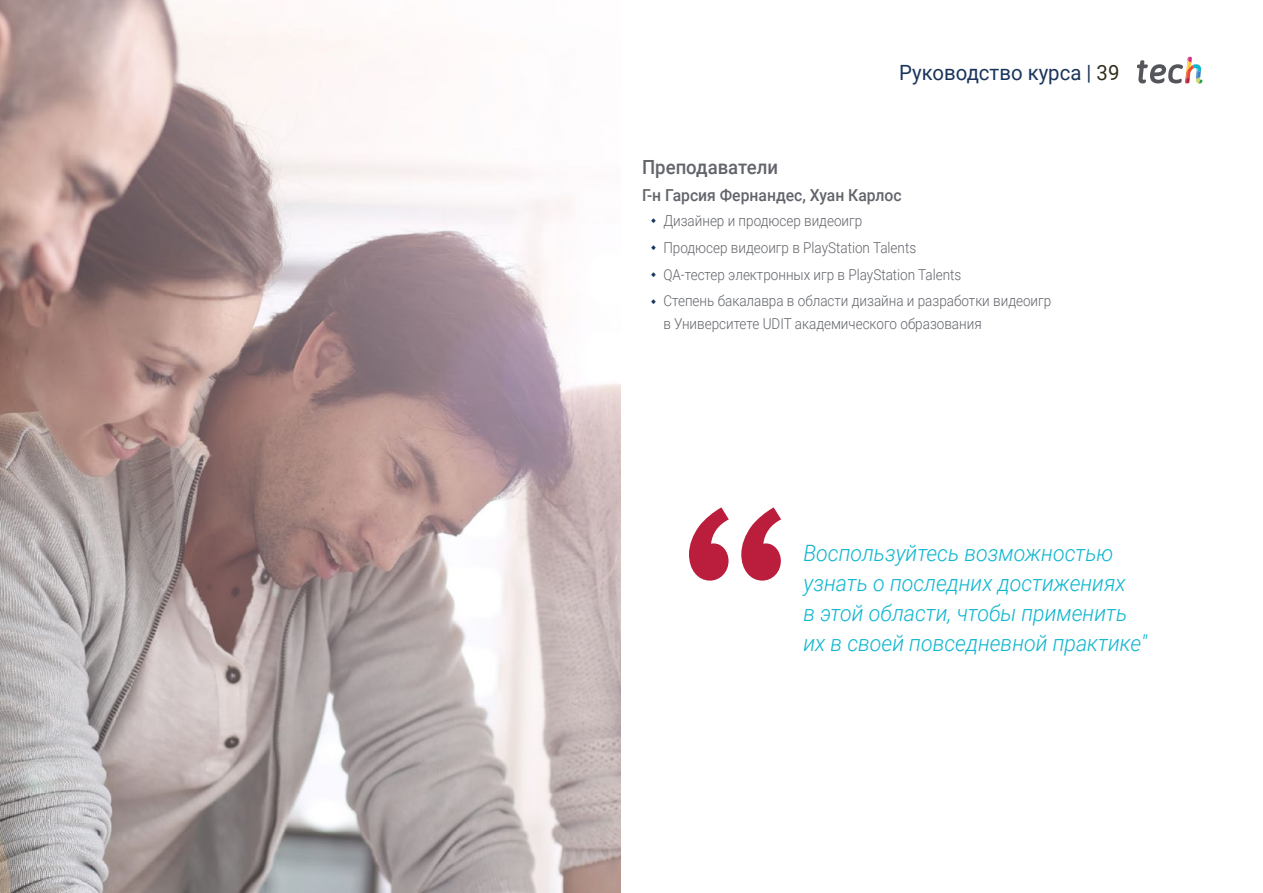
<style>
.page{position:relative;width:1263px;height:893px;background:#fff}
.page>*{position:absolute;margin:0;border:0;box-sizing:border-box;transform-origin:0 0}
.t1{font:italic 300 22.5px/30px "Roboto";color:#0fb6cf;scale:.95 1}
.t2{font:21px "Roboto";color:#1a355c}
.t3{font:500 19.5px "Roboto";color:#61646a;scale:.95 1}
.t4{font:500 16.5px "Roboto";color:#61646a;scale:.95 1}
.t5{font:300 15px/26.7px "Roboto";color:#61646a;scale:.9 1}
.s1{color:#312e20}
</style>
<div class="page">
<img style="left:0;top:0;width:621px;height:893px">
<svg style="left:1137px;top:57px;width:65px;height:27px"></svg>
<svg style="left:689px;top:507px;width:92px;height:74px"></svg>
<h2 class="t2" style="left:899px;top:57px;width:222px">Руководство курса | <span class="s1">39</span></h2>
<h3 class="t3" style="left:642px;top:154px;width:144px">Преподаватели</h3>
<p class="t4" style="left:642px;top:184px;width:275px">Г-н Гарсия Фернандес, Хуан Карлос</p>
<p class="t5" style="left:663px;top:207px;width:433px">Дизайнер и продюсер видеоигр<br>Продюсер видеоигр в PlayStation Talents<br>QA-тестер электронных игр в PlayStation Talents<br>Степень бакалавра в области дизайна и разработки видеоигр</p>
<p class="t5" style="left:663px;top:310px;width:355px">в Университете UDIT академического образования</p>
<h1 class="t1" style="left:803px;top:537px;width:363px">Воспользуйтесь возможностью узнать о последних достижениях<br>в этой области, чтобы применить их в своей повседневной практике"</h1>
</div>
